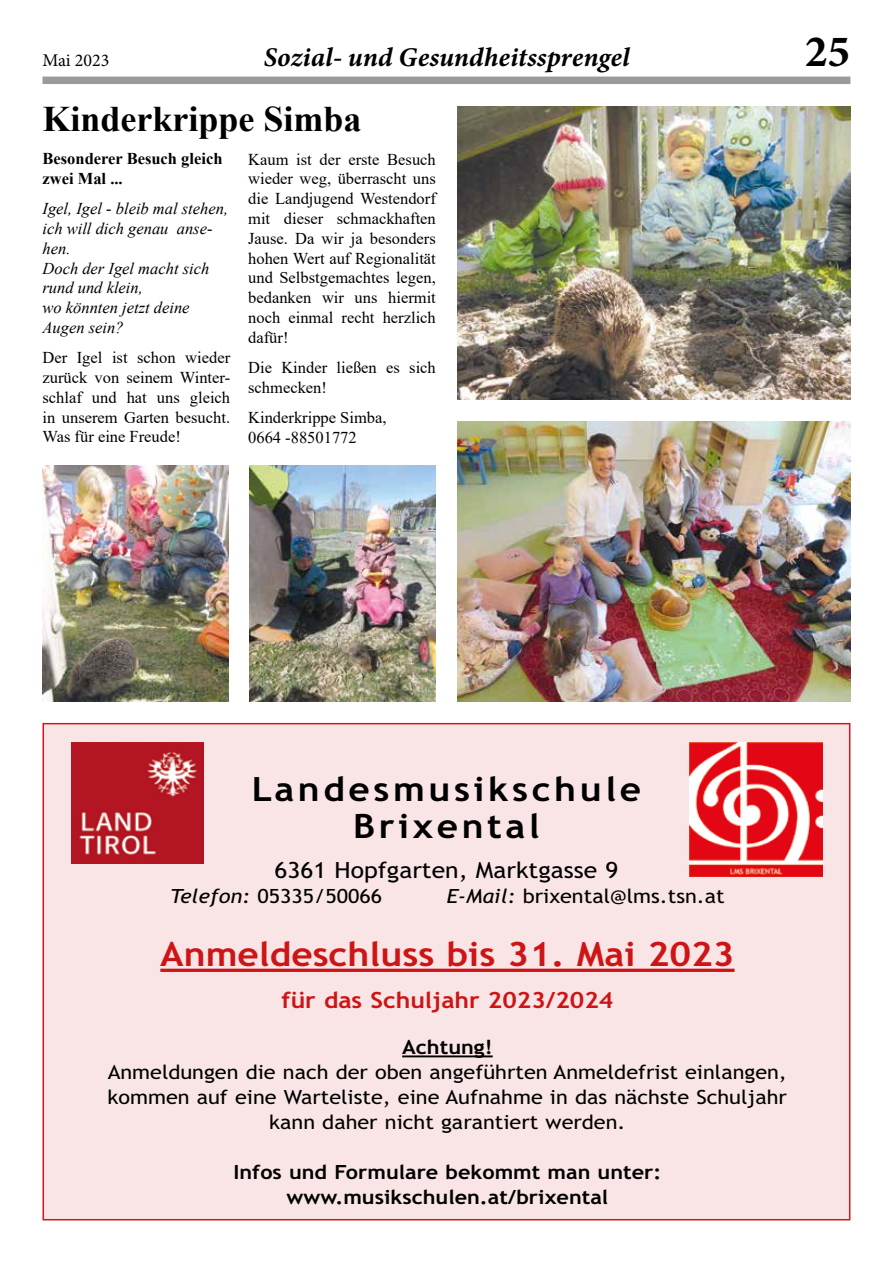
<style>
.page{position:relative;width:893px;height:1263px;background:#fff}
.page>*{position:absolute;margin:0;border:0;box-sizing:border-box;transform-origin:0 0}
.t1{font:45px "Minion Variable Concept";color:#000}
.t2{font:700 36px "Times New Roman";color:#000}
.t3{font:700 33.45px "Trebuchet MS";color:#cd1517;scale:1.11 1}
.t4{font:700 33.45px/36.3px "Trebuchet MS";color:#000;text-align:center;scale:1.11 1}
.t5{font:italic 27px "Minion Variable Concept";color:#000}
.t6{font:22.35px "Trebuchet MS";color:#000;scale:1.11 1}
.t7{font:700 22.35px "Trebuchet MS";color:#cd1517;scale:1.11 1}
.t8{font:19.5px/25px "Trebuchet MS";color:#000;text-align:center;scale:1.11 1}
.t9{font:700 19.5px/25px "Trebuchet MS";color:#000;text-align:center;scale:1.11 1}
.t10{font:18px "Minion Pro";color:#000}
.t11{font:16.5px/19.8px "Times New Roman";color:#000;text-align:justify}
.t12{font:italic 16.5px/19.8px "Times New Roman";color:#000}
.t13{font:700 16.5px/19.8px "Times New Roman";color:#000}
.s1{font-style:italic}
</style>
<div class="page">
<div style="left:43px;top:77px;width:807px;height:7px;background:#9a9a9a"></div>
<img style="left:457px;top:106px;width:393px;height:294px">
<img style="left:43px;top:466px;width:186px;height:236px">
<img style="left:250px;top:466px;width:186px;height:236px">
<img style="left:457px;top:421px;width:393px;height:281px">
<div style="left:46px;top:726px;width:801px;height:491px;background:#f9e5e5"></div>
<svg style="left:160px;top:968px;width:575px;height:4px;background:#d43a3c"></svg>
<hr style="left:402px;top:1055px;width:91px;height:2px;background:#000">
<img style="left:71px;top:742px;width:132px;height:121px">
<img style="left:690px;top:743px;width:132px;height:133px">
<p class="t10" style="left:43px;top:48px;width:68px">Mai 2023</p>
<h3 class="t5" style="left:263px;top:39px;width:368px">Sozial- und Gesundheitssprengel</h3>
<h1 class="t1" style="left:805px;top:20px;width:47px">25</h1>
<h2 class="t2" style="left:43px;top:93px;width:321px">Kinderkrippe Simba</h2>
<p class="t13" style="left:43px;top:148px;width:181px">Besonderer Besuch gleich zwei Mal ...</p>
<p class="t12" style="left:43px;top:198px;width:187px">Igel, Igel - bleib mal stehen, ich will dich genau anse&shy;hen.<br>Doch der Igel macht sich rund und klein,<br>wo könnten jetzt deine<br>Augen sein?</p>
<p class="t11" style="left:43px;top:347px;width:189px">Der Igel ist schon wieder zurück von seinem Winter&shy;schlaf und hat uns gleich in unserem Garten besucht.<br>Was für eine Freude!</p>
<p class="t11" style="left:248px;top:149px;width:189px">Kaum ist der erste Besuch wieder weg, überrascht uns die Landjugend Westendorf mit dieser schmackhaften Jause. Da wir ja besonders hohen Wert auf Regionalität und Selbstgemachtes legen, bedanken wir uns hiermit noch einmal recht herzlich dafür!</p>
<p class="t11" style="left:248px;top:357px;width:189px">Die Kinder ließen es sich schmecken!</p>
<p class="t11" style="left:248px;top:407px;width:140px">Kinderkrippe Simba,<br>0664 -88501772</p>
<h3 class="t4" style="left:252px;top:771px;width:352px">L a n d e s m u s i k s c h u l e<br>B r i x e n t a l</h3>
<h3 class="t6" style="left:275px;top:856px;width:311px">6361 Hopfgarten, Marktgasse 9</h3>
<p class="t8" style="left:170px;top:883px;width:192px"><span class="s1">Telefon:</span> 05335/50066</p>
<p class="t8" style="left:447px;top:883px;width:252px"><span class="s1">E-Mail:</span> brixental@lms.tsn.at</p>
<h3 class="t3" style="left:160px;top:933px;width:519px">Anmeldeschluss bis 31. Mai 2023</h3>
<h3 class="t7" style="left:281px;top:986px;width:301px">für das Schuljahr 2023/2024</h3>
<p class="t9" style="left:402px;top:1034px;width:83px">Achtung!</p>
<p class="t8" style="left:108px;top:1059px;width:614px">Anmeldungen die nach der oben angeführten Anmeldefrist einlangen, kommen auf eine Warteliste, eine Aufnahme in das nächste Schuljahr kann daher nicht garantiert werden.</p>
<p class="t9" style="left:234px;top:1160px;width:387px">Infos und Formulare bekommt man unter: www.musikschulen.at/brixental</p>
</div>
